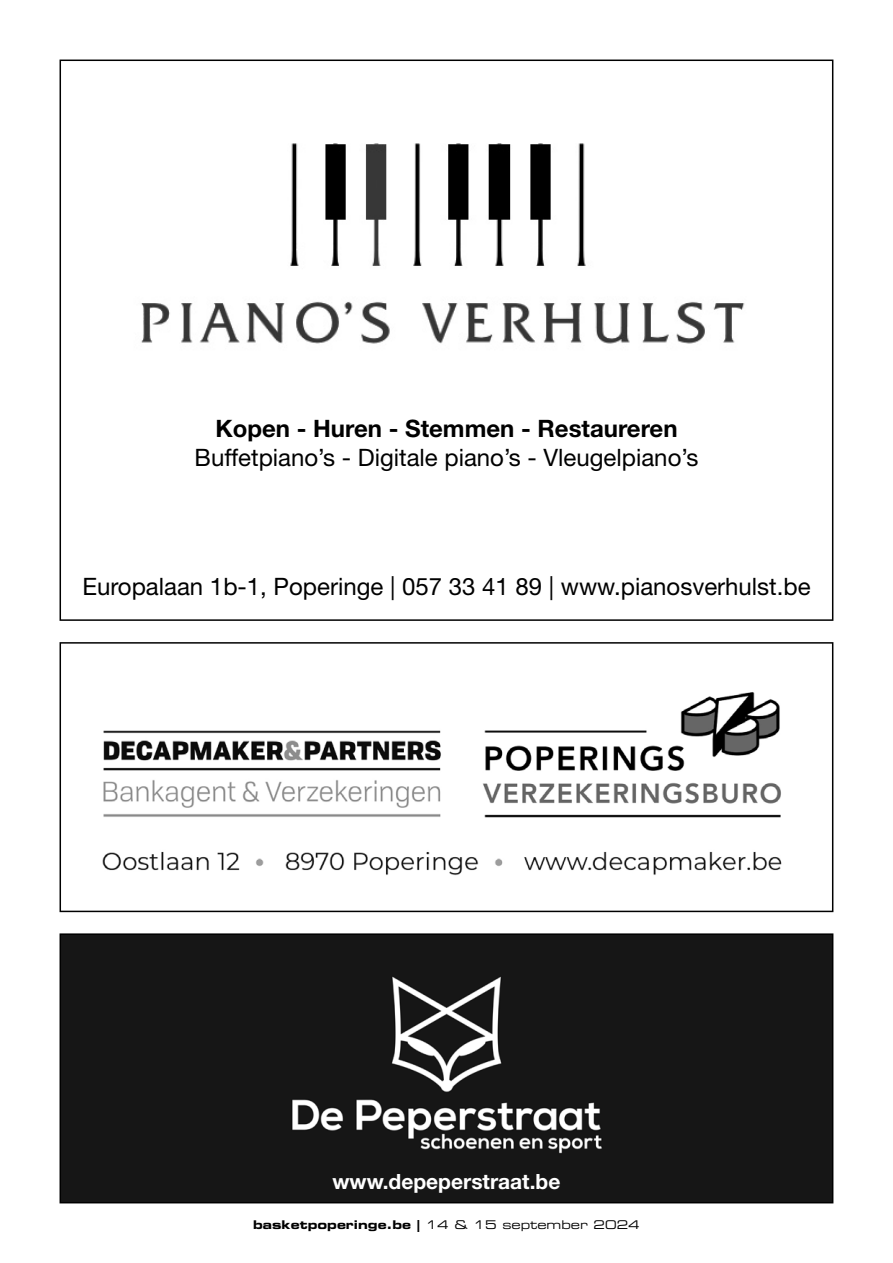
<style>
.page{position:relative;width:893px;height:1263px;background:#fff}
.page>*{position:absolute;margin:0;border:0;box-sizing:border-box;transform-origin:0 0}
.t1{font:24px "Helvetica Neue LT Std";color:#000}
.t2{font:700 24px "Helvetica Neue LT Std";color:#000}
.t3{font:700 21px "Helvetica Neue LT Std";color:#fff}
.t4{font:12px "Eurostile LT Std Bold Ex 2";color:#000}
.s1{font-family:"Eurostile LT Std Ex 2"}
</style>
<div class="page">
<div style="left:63px;top:936px;width:767px;height:264px;background:#161616"></div>
<div style="left:60px;top:933px;width:773px;height:270px;border:2px solid #000"></div>
<img style="left:141px;top:143px;width:604px;height:201px">
<img style="left:102px;top:692px;width:680px;height:184px">
<div style="left:60px;top:642px;width:773px;height:270px;border:2px solid #000"></div>
<p class="t2" style="left:215px;top:413px;width:464px">Kopen - Huren - Stemmen - Restaureren</p>
<p class="t1" style="left:195px;top:443px;width:505px">Buffetpiano’s - Digitale piano’s - Vleugelpiano’s</p>
<p class="t1" style="left:82px;top:572px;width:730px">Europalaan 1b-1, Poperinge | 057 33 41 89 | www.pianosverhulst.be</p>
<p class="t3" style="left:333px;top:1168px;width:229px">www.depeperstraat.be</p>
<p class="t4" style="left:253px;top:1216px;width:388px">basketpoperinge.be | <span class="s1">14 &amp; 15 september 2024</span></p>
</div>
